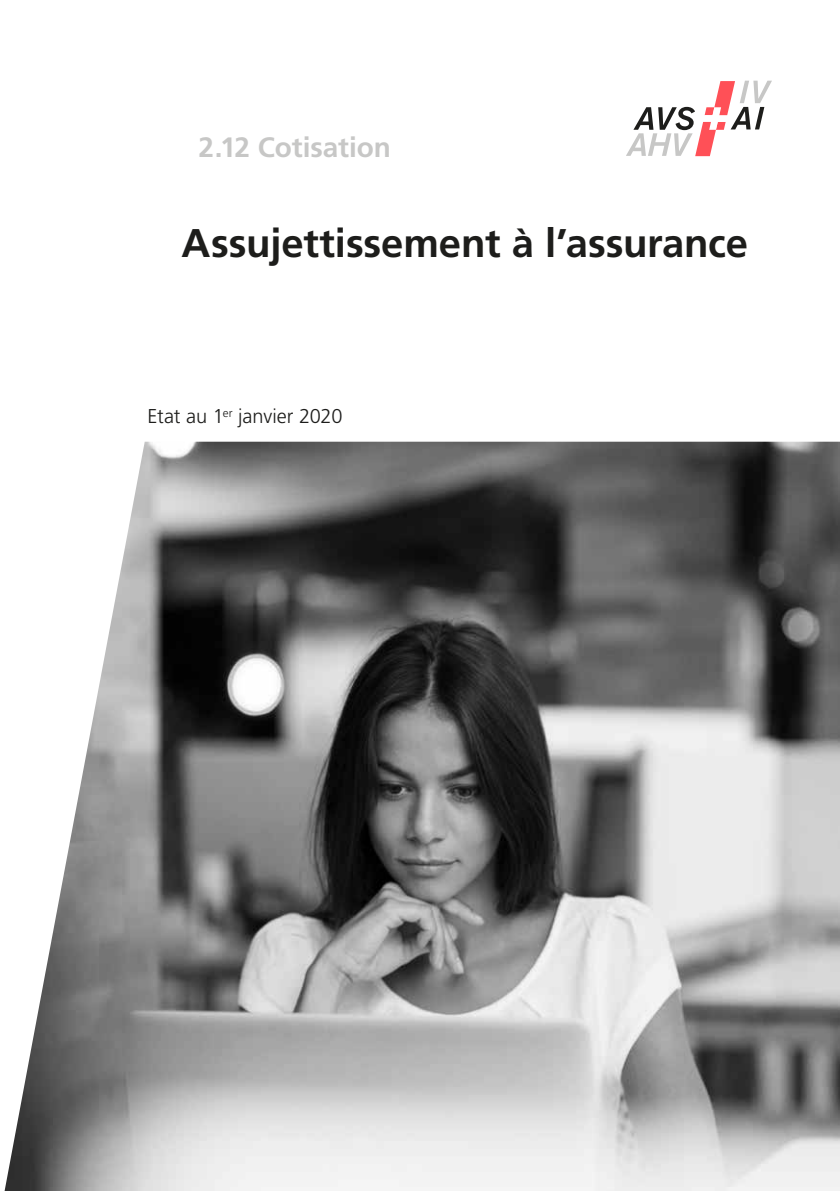
<style>
.page{position:relative;width:840px;height:1191px;background:#fff}
.page>*{position:absolute;margin:0;border:0;box-sizing:border-box;transform-origin:0 0}
.MB_Titel{font:700 40px "Frutiger LT Std";letter-spacing:-.005em;color:#1d1d1b}
.MB_Gruppe_Titelseite{font:700 28px "Frutiger LT Std";color:#c7c7c6}
.Grundtext{font:300 20px "Frutiger LT Std";letter-spacing:-.005em;color:#1d1d1b}
</style>
<div class="page">
<svg style="left:626px;top:81px;width:145px;height:75px"></svg>
<img style="left:4px;top:442px;width:835px;height:749px">
<p class="MB_Gruppe_Titelseite" style="left:198px;top:131px;width:194px">2.12 Cotisation</p>
<p class="MB_Titel" style="left:181px;top:219px;width:567px">Assujettissement à l’assurance</p>
<p class="Grundtext" style="left:147px;top:405px;width:196px">Etat au 1<sup>er</sup> janvier 2020</p>
</div>
